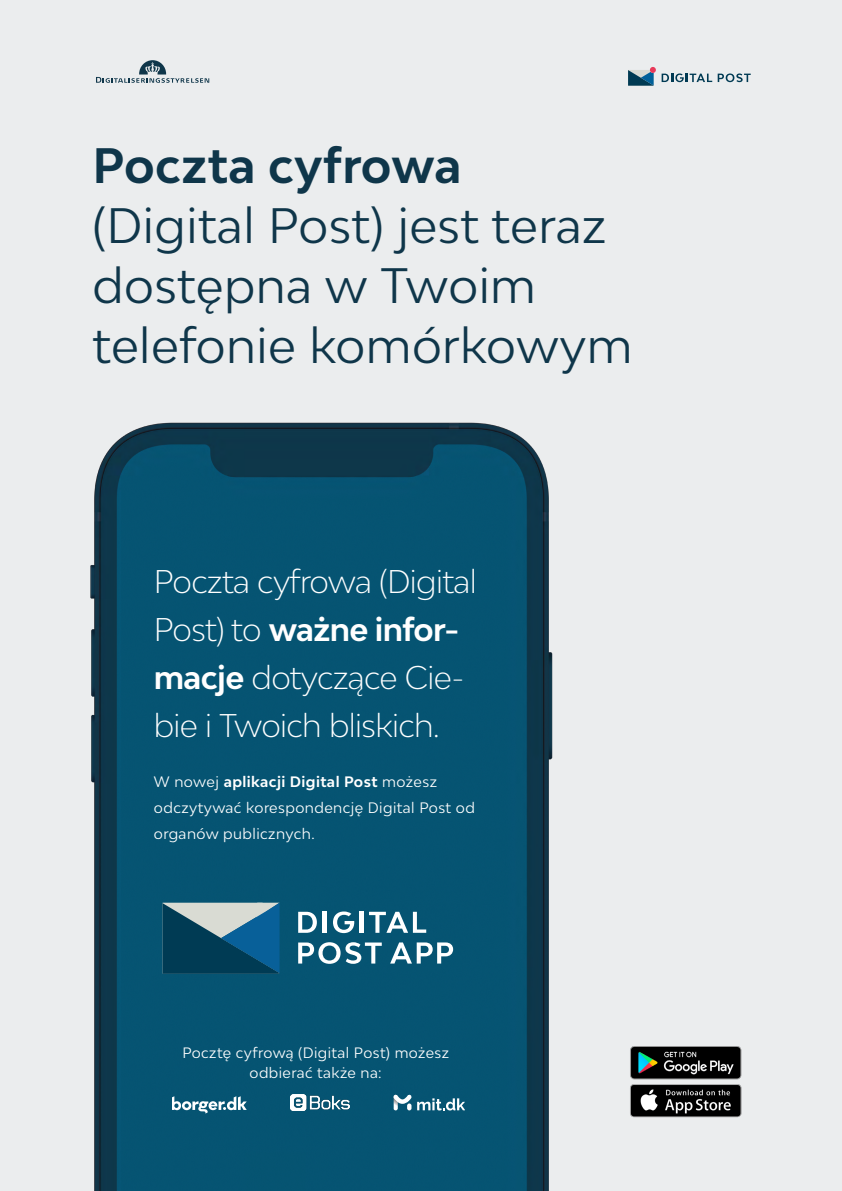
<style>
.page{position:relative;width:842px;height:1191px;background:#ebedee}
.page>*{position:absolute;margin:0;border:0;box-sizing:border-box;transform-origin:0 0}
.Forside_overskrift{font:47px/60px "Bw Modelica";letter-spacing:.01em;color:#0f364a}
.Forside_overskrift-2{font:700 47px "Bw Modelica";letter-spacing:.01em;color:#0f364a}
.Forside_overskrift-3{font:300 31px/47.7px "Bw Modelica";letter-spacing:-.02em;color:#fff}
.Underoverskrift_fors{font:14.3px/25.7px "Bw Modelica";letter-spacing:.03em;color:#fff}
.Underoverskrift_fors-2{font:14.2px/19.8px "Bw Modelica";letter-spacing:.03em;color:#fff;text-align:center}
.s1{font-weight:700}
</style>
<div class="page">
<img style="left:90px;top:422px;width:463px;height:769px">
<svg style="left:298px;top:911px;width:19px;height:21px"></svg>
<hr style="left:323px;top:911px;width:4px;height:21px;background:#fff">
<svg style="left:333px;top:911px;width:21px;height:22px"></svg>
<hr style="left:360px;top:911px;width:4px;height:21px;background:#fff">
<svg style="left:369px;top:911px;width:57px;height:21px"></svg>
<svg style="left:298px;top:942px;width:84px;height:21px;background:#6696a8"></svg>
<svg style="left:163px;top:902px;width:117px;height:71px;background:#386c85"></svg>
<svg style="left:390px;top:942px;width:63px;height:21px"></svg>
<svg style="left:96px;top:60px;width:113px;height:23px"></svg>
<svg style="left:628px;top:67px;width:28px;height:19px"></svg>
<svg style="left:662px;top:73px;width:50px;height:9px"></svg>
<svg style="left:718px;top:73px;width:33px;height:9px"></svg>
<svg style="left:172px;top:1096px;width:74px;height:17px"></svg>
<img style="left:291px;top:1094px;width:58px;height:16px">
<svg style="left:394px;top:1094px;width:71px;height:16px"></svg>
<img style="left:630px;top:1046px;width:112px;height:72px">
<p class="Forside_overskrift-2" style="left:92px;top:135px;width:371px">Poczta cyfrowa</p>
<p class="Forside_overskrift" style="left:92px;top:195px;width:515px">(Digital Post) jest teraz dostępna w Twoim</p>
<p class="Forside_overskrift" style="left:92px;top:315px;width:541px">telefonie komórkowym</p>
<p class="Forside_overskrift-3" style="left:154px;top:557px;width:324px">Poczta cyfrowa (Digital<br>Post) to <span class="s1">ważne infor&shy;macje</span> dotyczące Cie&shy;bie i Twoich bliskich.</p>
<h1 class="Underoverskrift_fors" style="left:154px;top:769px;width:322px">W nowej <span class="s1">aplikacji Digital Post</span> możesz odczytywać korespondencję Digital Post od organów publicznych.</h1>
<h1 class="Underoverskrift_fors-2" style="left:182px;top:1042px;width:268px">Pocztę cyfrową (Digital Post) możesz odbierać także na:</h1>
</div>
